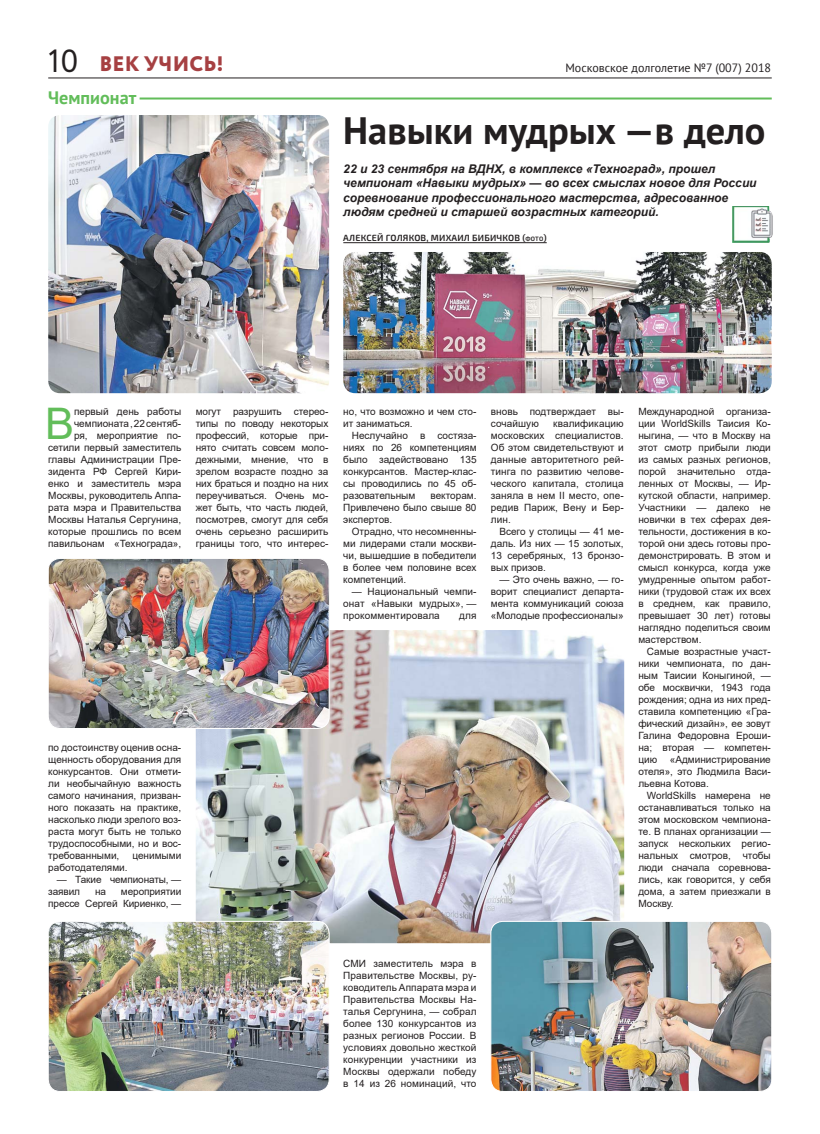
<style>
.page{position:relative;width:820px;height:1134px;background:#fff}
.page>*{position:absolute;margin:0;border:0;box-sizing:border-box;transform-origin:0 0}
.t1{font:43.5px "Arial";color:#62bd5a}
.t2{font:700 38px "PT Sans";color:#231f20}
.t3{font:800 21px "Circe";letter-spacing:.01em;color:#a64042}
.t4{font:700 18px "PT Sans";color:#62bd5a}
.t5{font:italic 700 12px/14.4px "Arial";color:#231f20}
.t6{font:12px "PT Sans";color:#231f20}
.t7{font:10px/12px "Arial";color:#231f20;text-align:justify}
.t8{font:600 9px "Exo 2";letter-spacing:.02em;color:#231f20}
.s1{font-weight:400;font-size:32px;color:#231f20}
.s2{font-size:6.3px}
</style>
<div class="page">
<hr style="left:48px;top:77px;width:723px;height:1px;background:#231f20">
<hr style="left:343px;top:242px;width:203px;height:1px;background:#231f20">
<hr style="left:139px;top:98px;width:632px;height:2px;background:#62bd5a">
<img style="left:48px;top:115px;width:281px;height:278px;border-radius:12px">
<img style="left:196px;top:630px;width:428px;height:313px;border-radius:12px">
<img style="left:48px;top:558px;width:281px;height:170px;border-radius:12px">
<div style="left:48px;top:558px;width:281px;height:171px;border:1px solid #fff;border-radius:12px"></div>
<img style="left:490px;top:921px;width:281px;height:170px;border-radius:12px">
<div style="left:490px;top:921px;width:282px;height:171px;border:1px solid #fff;border-radius:12px"></div>
<img style="left:48px;top:921px;width:281px;height:170px;border-radius:12px">
<div style="left:48px;top:921px;width:281px;height:171px;border:1px solid #fff;border-radius:12px"></div>
<img style="left:343px;top:252px;width:428px;height:141px;border-radius:12px">
<img style="left:732px;top:206px;width:41px;height:37px">
<h3 class="t3" style="left:48px;top:50px;width:176px"><span class="s1">10</span> ВЕК УЧИСЬ!</h3>
<h3 class="t4" style="left:48px;top:86px;width:90px">Чемпионат</h3>
<p class="t6" style="left:565px;top:59px;width:207px">Московское долголетие №7 (007) 2018</p>
<h2 class="t2" style="left:343px;top:106px;width:423px">Навыки мудрых —в дело</h2>
<p class="t5" style="left:343px;top:162px;width:414px">22 и 23 сентября на ВДНХ, в комплексе «Техноград», прошел чемпионат «Навыки мудрых» — во всех смыслах новое для России соревнование профессионального мастерства, адресованное людям средней и старшей возрастных категорий.</p>
<p class="t8" style="left:343px;top:232px;width:205px">АЛЕКСЕЙ ГОЛЯКОВ, МИХАИЛ БИБИЧКОВ (<span class="s2">ФОТО</span>)</p>
<h1 class="t1" style="left:45px;top:399px;width:30px">В</h1>
<p class="t7" style="left:48px;top:405px;width:134px;text-align:right">первый день работы чемпионата , 22 сентяб-<br>ря, мероприятие по&shy;сетили первый заместитель главы Администрации Пре&shy;зидента РФ Сергей Кири&shy;енко и заместитель мэра<br>Москвы, руководитель Аппа&shy;рата мэра и Правительства<br>Москвы Наталья Сергунина, которые прошлись по всем павильонам «Технограда»,</p>
<p class="t7" style="left:196px;top:405px;width:134px">могут разрушить стерео&shy;типы по поводу некоторых профессий, которые при&shy;нято считать совсем моло&shy;дежными, мнение, что в зрелом возрасте поздно за них браться и поздно на них переучиваться. Очень мо&shy;жет быть, что часть людей, посмотрев, смогут для себя очень серьезно расширить границы того, что интерес-</p>
<p class="t7" style="left:343px;top:405px;width:135px">но, что возможно и чем сто&shy;ит заниматься.</p>
<p class="t7" style="left:343px;top:429px;width:135px;text-indent:9px">Неслучайно в состяза&shy;ниях по 26 компетенциям было задействовано 135 конкурсантов. Мастер-клас&shy;сы проводились по 45 об&shy;разовательным</p>
<p class="t7" style="left:343px;top:489px;width:135px;text-indent:87px">векторам.<br>Привлечено было свыше 80 экспертов.</p>
<p class="t7" style="left:343px;top:525px;width:135px;text-indent:9px">Отрадно, что несомненны&shy;ми лидерами стали москви&shy;чи, вышедшие в победители в более чем половине всех компетенций.</p>
<p class="t7" style="left:343px;top:585px;width:135px;text-indent:9px">— Национальный чемпи&shy;онат «Навыки мудрых», — прокомментировала</p>
<p class="t7" style="left:459px;top:609px;width:19px">для</p>
<p class="t7" style="left:490px;top:405px;width:134px">вновь подтверждает вы&shy;сочайшую</p>
<p class="t7" style="left:490px;top:417px;width:134px;text-indent:62px">квалификацию московских специалистов.<br>Об этом свидетельствуют и данные авторитетного рей&shy;тинга по развитию челове&shy;ческого капитала, столица заняла в нем II место, опе&shy;редив Париж, Вену и Бер&shy;лин.</p>
<p class="t7" style="left:490px;top:525px;width:134px;text-indent:9px">Всего у столицы — 41 ме&shy;даль. Из них — 15 золотых, 13 серебряных, 13 бронзо&shy;вых призов.</p>
<p class="t7" style="left:490px;top:573px;width:134px;text-indent:9px">— Это очень важно, — го&shy;ворит специалист департа&shy;мента коммуникаций союза «Молодые профессионалы»</p>
<p class="t7" style="left:48px;top:741px;width:134px">по достоинству оценив осна&shy;щенность оборудования для конкурсантов. Они отмети&shy;ли необычайную важность самого начинания, призван&shy;ного показать на практике, насколько люди зрелого воз&shy;раста могут быть не только трудоспособными, но и вос&shy;требованными,</p>
<p class="t7" style="left:132px;top:849px;width:50px">ценимыми</p>
<p class="t7" style="left:48px;top:861px;width:81px">работодателями.</p>
<p class="t7" style="left:48px;top:873px;width:134px;text-indent:9px">— Такие чемпионаты, — заявил</p>
<p class="t7" style="left:48px;top:885px;width:134px;text-align:right">мероприятии<br>прессе Сергей Кириенко, —</p>
<p class="t7" style="left:95px;top:885px;width:12px">на</p>
<p class="t7" style="left:638px;top:405px;width:134px">Международной организа&shy;ции WorldSkills Таисия Ко&shy;ныгина, — что в Москву на этот смотр прибыли люди из самых разных регионов, порой значительно отда&shy;ленных от Москвы, — Ир&shy;кутской области, например.<br>Участники — далеко не новички в тех сферах дея&shy;тельности, достижения в ко&shy;торой они здесь готовы про&shy;демонстрировать. В этом и смысл конкурса, когда уже умудренные опытом работ&shy;ники (трудовой стаж их всех в среднем, как правило, превышает 30 лет) готовы наглядно поделиться своим мастерством.</p>
<p class="t7" style="left:638px;top:645px;width:134px;text-indent:9px">Самые возрастные участ&shy;ники чемпионата, по дан&shy;ным Таисии Коныгиной, — обе москвички, 1943 года рождения; одна из них пред&shy;ставила компетенцию «Гра&shy;фический дизайн», ее зовут Галина Федоровна Ероши&shy;на; вторая — компетен&shy;цию</p>
<p class="t7" style="left:638px;top:753px;width:134px;text-indent:31px">«Администрирование отеля», это Людмила Васи&shy;льевна Котова.</p>
<p class="t7" style="left:638px;top:789px;width:134px;text-indent:9px">WorldSkills намерена не останавливаться только на этом московском чемпиона&shy;те. В планах организации — запуск нескольких регио&shy;нальных смотров, чтобы люди сначала соревнова&shy;лись, как говорится, у себя дома, а затем приезжали в Москву.</p>
<p class="t7" style="left:343px;top:957px;width:135px">СМИ заместитель мэра в Правительстве Москвы, ру&shy;ководитель Аппарата мэра и Правительства Москвы На&shy;талья Сергунина, — собрал более 130 конкурсантов из разных регионов России. В условиях довольно жесткой конкуренции участники из Москвы одержали победу в 14 из 26 номинаций, что</p>
</div>
